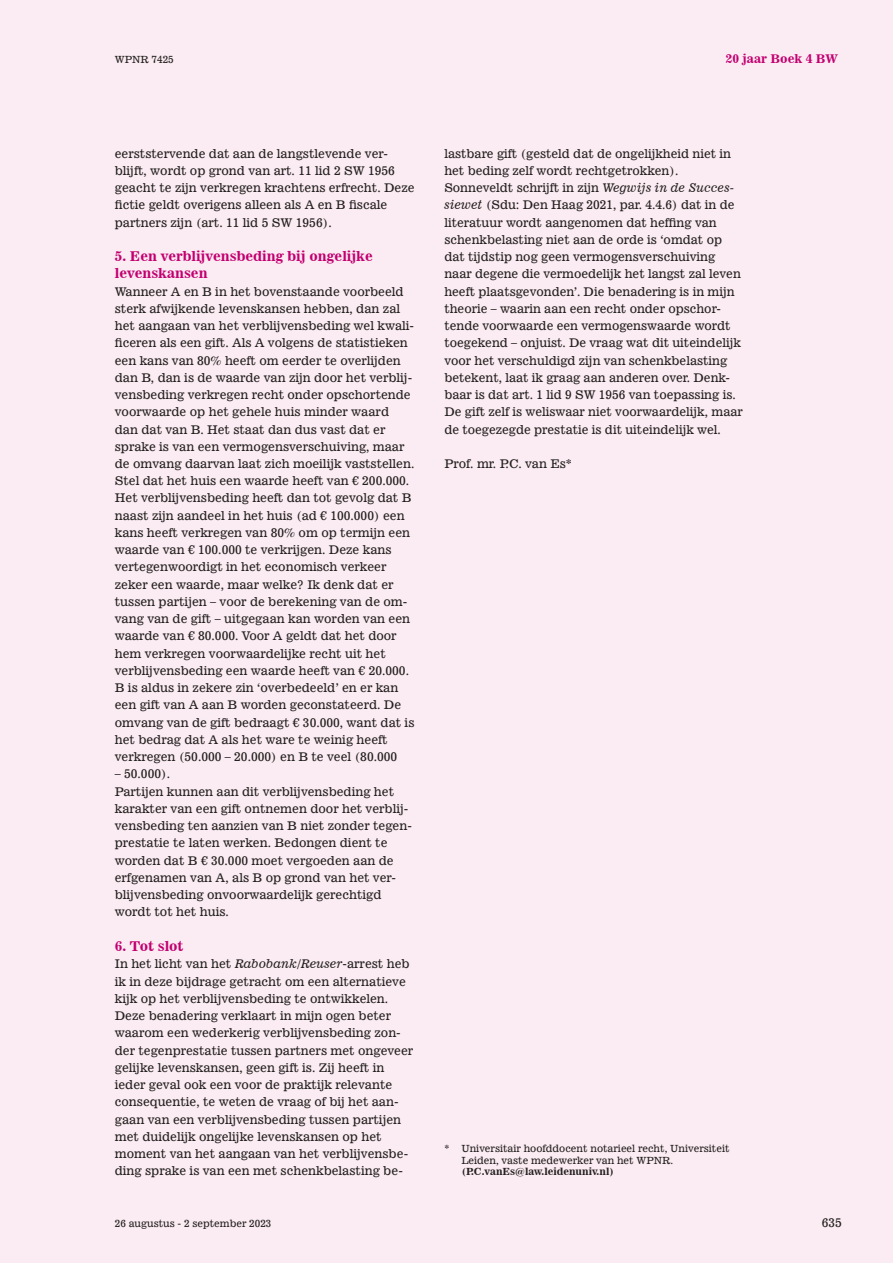
<style>
.page{position:relative;width:893px;height:1263px;background:#fbebf2}
.page>*{position:absolute;margin:0;border:0;box-sizing:border-box;transform-origin:0 0}
.t1{font:13.5px/17.2px "News 701 BT Bold A";color:#c20070}
.t2{font:12px/17.2px "News 701 BT Roman A";color:#23211f}
.t3{font:12px "News 701 BT Bold A";color:#c20070}
.t4{font:9.9px/11.9px "News 701 BT Roman A";color:#23211f}
.t5{font:9.9px "News 701 BT Bold A";color:#23211f}
.s1{font-family:"News 701 BT Italic A"}
</style>
<div class="page">
<p class="t4" style="left:115px;top:53px;width:61px">WPNR 7425</p>
<p class="t3" style="left:726px;top:51px;width:113px">20 jaar Boek 4 BW</p>
<p class="t2" style="left:115px;top:144px;width:301px">eerststervende dat aan de langstlevende ver&shy;blijft, wordt op grond van art. 11 lid 2 SW 1956 geacht te zijn verkregen krachtens erfrecht. Deze fictie geldt overigens alleen als A en B fiscale partners zijn (art. 11 lid 5 SW 1956).</p>
<p class="t1" style="left:115px;top:247px;width:259px">5. Een verblijvensbeding bij ongelijke levenskansen</p>
<p class="t2" style="left:115px;top:282px;width:301px">Wanneer A en B in het bovenstaande voorbeeld sterk afwijkende levenskansen hebben, dan zal het aangaan van het verblijvensbeding wel kwali&shy;ficeren als een gift. Als A volgens de statistieken een kans van 80% heeft om eerder te overlijden dan B, dan is de waarde van zijn door het verblij&shy;vensbeding verkregen recht onder opschortende voorwaarde op het gehele huis minder waard dan dat van B. Het staat dan dus vast dat er sprake is van een vermogensverschuiving, maar de omvang daarvan laat zich moeilijk vaststellen.<br>Stel dat het huis een waarde heeft van € 200.000.<br>Het verblijvensbeding heeft dan tot gevolg dat B naast zijn aandeel in het huis (ad € 100.000) een kans heeft verkregen van 80% om op termijn een waarde van € 100.000 te verkrijgen. Deze kans vertegenwoordigt in het economisch verkeer zeker een waarde, maar welke? Ik denk dat er tussen partijen – voor de berekening van de om&shy;vang van de gift – uitgegaan kan worden van een waarde van € 80.000. Voor A geldt dat het door hem verkregen voorwaardelijke recht uit het verblijvensbeding een waarde heeft van € 20.000.<br>B is aldus in zekere zin ‘overbedeeld’ en er kan een gift van A aan B worden geconstateerd. De omvang van de gift bedraagt € 30.000, want dat is het bedrag dat A als het ware te weinig heeft verkregen (50.000 – 20.000) en B te veel (80.000</p>
<p class="t2" style="left:115px;top:765px;width:299px">– 50.000).<br>Partijen kunnen aan dit verblijvensbeding het karakter van een gift ontnemen door het verblij&shy;vensbeding ten aanzien van B niet zonder tegen&shy;prestatie te laten werken. Bedongen dient te worden dat B € 30.000 moet vergoeden aan de erfgenamen van A, als B op grond van het ver&shy;blijvensbeding onvoorwaardelijk gerechtigd wordt tot het huis.</p>
<p class="t1" style="left:115px;top:937px;width:70px">6. Tot slot</p>
<p class="t2" style="left:115px;top:955px;width:300px">In het licht van het <span class="s1">Rabobank/Reuser</span>-arrest heb ik in deze bijdrage getracht om een alternatieve kijk op het verblijvensbeding te ontwikkelen.<br>Deze benadering verklaart in mijn ogen beter waarom een wederkerig verblijvensbeding zon&shy;der tegenprestatie tussen partners met ongeveer gelijke levenskansen, geen gift is. Zij heeft in ieder geval ook een voor de praktijk relevante consequentie, te weten de vraag of bij het aan&shy;gaan van een verblijvensbeding tussen partijen met duidelijk ongelijke levenskansen op het moment van het aangaan van het verblijvensbe&shy;ding sprake is van een met schenkbelasting be-</p>
<p class="t2" style="left:444px;top:144px;width:300px">lastbare gift (gesteld dat de ongelijkheid niet in het beding zelf wordt rechtgetrokken).<br>Sonneveldt schrijft in zijn <span class="s1">Wegwijs in de Succes&shy;siewet</span> (Sdu: Den Haag 2021, par. 4.4.6) dat in de literatuur wordt aangenomen dat heffing van schenkbelasting niet aan de orde is ‘omdat op dat tijdstip nog geen vermogensverschuiving naar degene die vermoedelijk het langst zal leven heeft plaatsgevonden’. Die benadering is in mijn theorie – waarin aan een recht onder opschor&shy;tende voorwaarde een vermogenswaarde wordt toegekend – onjuist. De vraag wat dit uiteindelijk voor het verschuldigd zijn van schenkbelasting betekent, laat ik graag aan anderen over. Denk&shy;baar is dat art. 1 lid 9 SW 1956 van toepassing is.<br>De gift zelf is weliswaar niet voorwaardelijk, maar de toegezegde prestatie is dit uiteindelijk wel.</p>
<p class="t2" style="left:444px;top:455px;width:129px">Prof. mr. P.C. van Es*</p>
<p class="t4" style="left:461px;top:1142px;width:270px;text-indent:-17px">* Universitair hoofddocent notarieel recht, Universiteit<br>Leiden, vaste medewerker van het WPNR.</p>
<p class="t5" style="left:461px;top:1166px;width:154px">(P.C.vanEs@law.leidenuniv.nl)</p>
<p class="t4" style="left:115px;top:1217px;width:158px">26 augustus - 2 september 2023</p>
<p class="t2" style="left:822px;top:1214px;width:22px">635</p>
</div>
